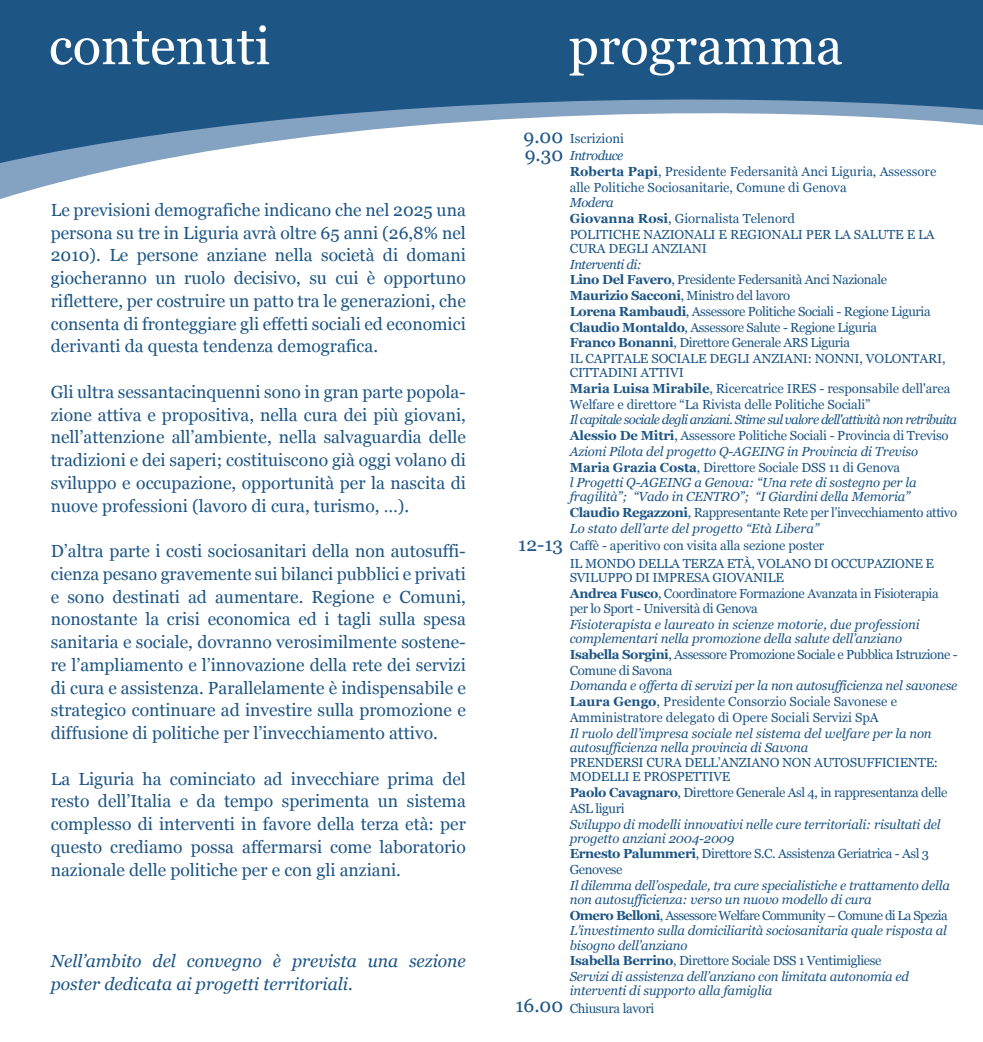
<style>
.page{position:relative;width:983px;height:1042px;background:#fff}
.page>*{position:absolute;margin:0;border:0;box-sizing:border-box;transform-origin:0 0}
.t1{font:52.5px "Georgia";color:#fff}
.t2{font:19.25px/17.7px "Georgia";color:#1d5585}
.t3{font:17.5px/22.8px "Georgia";color:#1d5585;text-align:justify}
.t4{font:italic 17.5px/22.8px "Georgia";color:#1d5585}
.t5{font:13.12px/15.8px "Georgia";letter-spacing:-.02em;color:#1d5585}
.t6{font:italic 13.12px/15.8px "Georgia";letter-spacing:-.01em;color:#1d5585}
.t7{font:13.12px/15.8px "Georgia";color:#1d5585}
.s1{font-style:italic}
.s2{font-weight:700}
.s3{font-weight:700;font-style:normal}
.s4{font-style:normal}
</style>
<div class="page">
<svg style="left:0;top:0;width:982px;height:182px;fill:#1d5585"></svg>
<p class="t1" style="left:49px;top:16px;width:223px">contenuti</p>
<p class="t3" style="left:51px;top:198px;width:416px">Le previsioni demografiche indicano che nel 2025 una persona su tre in Liguria avrà oltre 65 anni (26,8% nel 2010). Le persone anziane nella società di domani giocheranno un ruolo decisivo, su cui è opportuno riflettere, per costruire un patto tra le generazioni, che consenta di fronteggiare gli effetti sociali ed economici derivanti da questa tendenza demografica.</p>
<p class="t3" style="left:51px;top:380px;width:416px">Gli ultra sessantacinquenni sono in gran parte popola&shy;zione attiva e propositiva, nella cura dei più giovani, nell’attenzione all’ambiente, nella salvaguardia delle tradizioni e dei saperi; costituiscono già oggi volano di sviluppo e occupazione, opportunità per la nascita di nuove professioni (lavoro di cura, turismo, …).</p>
<p class="t3" style="left:51px;top:540px;width:416px">D’altra parte i costi sociosanitari della non autosuffi&shy;cienza pesano gravemente sui bilanci pubblici e privati e sono destinati ad aumentare. Regione e Comuni, nonostante la crisi economica ed i tagli sulla spesa sanitaria e sociale, dovranno verosimilmente sostene&shy;re l’ampliamento e l’innovazione della rete dei servizi di cura e assistenza. Parallelamente è indispensabile e strategico continuare ad investire sulla promozione e diffusione di politiche per l’invecchiamento attivo.</p>
<p class="t3" style="left:51px;top:767px;width:416px">La Liguria ha cominciato ad invecchiare prima del resto dell’Italia e da tempo sperimenta un sistema complesso di interventi in favore della terza età: per questo crediamo possa affermarsi come laboratorio nazionale delle politiche per e con gli anziani.</p>
<p class="t4" style="left:51px;top:949px;width:416px">Nell’ambito del convegno è prevista una sezione poster dedicata ai progetti territoriali.</p>
<p class="t1" style="left:568px;top:16px;width:275px">programma</p>
<p class="t2" style="left:523px;top:127px;width:41px">9.00<br>9.30</p>
<p class="t7" style="left:569px;top:129px;width:56px;line-height:17.5px">Iscrizioni<br><span class="s1">Introduce</span></p>
<p class="t7" style="left:569px;top:163px;width:368px"><span class="s2">Roberta Papi</span>, Presidente Federsanità Anci Liguria, Assessore alle Politiche Sociosanitarie, Comune di Genova<br><span class="s1">Modera<br></span><span class="s2">Giovanna Rosi</span>, Giornalista Telenord<br>POLITICHE NAZIONALI E REGIONALI PER LA SALUTE E LA</p>
<p class="t5" style="left:569px;top:240px;width:377px">CURA DEGLI ANZIANI<br><span class="s1">Interventi di:<br></span><span class="s2">Lino Del Favero</span>, Presidente Federsanità Anci Nazionale <span class="s2">Maurizio Sacconi</span>, Ministro del lavoro<br><span class="s2">Lorena Rambaudi</span>, Assessore Politiche Sociali - Regione Liguria <span class="s2">Claudio Montaldo</span>, Assessore Salute - Regione Liguria<br><span class="s2">Franco Bonanni</span>, Direttore Generale ARS Liguria<br>IL CAPITALE SOCIALE DEGLI ANZIANI: NONNI, VOLONTARI,</p>
<p class="t5" style="left:569px;top:365px;width:388px">CITTADINI ATTIVI<br><span class="s2">Maria Luisa Mirabile</span>, Ricercatrice IRES - responsabile dell'area Welfare e direttore “La Rivista delle Politiche Sociali”<br><span class="s1">Il capitale sociale degli anziani. Stime sul valore dell'attività non retribuita </span><span class="s2">Alessio De Mitri</span>, Assessore Politiche Sociali - Provincia di Treviso <span class="s1">Azioni Pilota del progetto Q-AGEING in Provincia di Treviso </span><span class="s2">Maria Grazia Costa</span>, Direttore Sociale DSS 11 di Genova<br><span class="s1">l Progetti Q-AGEING a Genova: “Una rete di sostegno per la</span></p>
<p class="t6" style="left:569px;top:489px;width:389px">fragilità”; “Vado in CENTRO”; “I Giardini della Memoria”<br><span class="s3">Claudio Regazzoni</span><span class="s4">, Rappresentante Rete per l’invecchiamento attivo<br></span>Lo stato dell’arte del progetto “Età Libera”</p>
<p class="t5" style="left:569px;top:537px;width:366px;line-height:17.5px">Caffè - aperitivo con visita alla sezione poster<br>IL MONDO DELLA TERZA ETÀ, VOLANO DI OCCUPAZIONE E</p>
<p class="t5" style="left:569px;top:569px;width:370px">SVILUPPO DI IMPRESA GIOVANILE<br><span class="s2">Andrea Fusco</span>, Coordinatore Formazione Avanzata in Fisioterapia per lo Sport - Università di Genova<br><span class="s1">Fisioterapista e laureato in scienze motorie, due professioni</span></p>
<p class="t6" style="left:569px;top:631px;width:389px">complementari nella promozione della salute dell’anziano<br><span class="s3">Isabella Sorgini</span><span class="s4">, Assessore Promozione Sociale e Pubblica Istruzione - Comune di Savona<br></span>Domanda e offerta di servizi per la non autosufficienza nel savonese <span class="s3">Laura Gengo</span><span class="s4">, Presidente Consorzio Sociale Savonese e Amministratore delegato di Opere Sociali Servizi SpA<br></span>Il ruolo dell’impresa sociale nel sistema del welfare per la non</p>
<p class="t5" style="left:569px;top:739px;width:370px"><span class="s1">autosufficienza nella provincia di Savona<br></span>PRENDERSI CURA DELL’ANZIANO NON AUTOSUFFICIENTE:</p>
<p class="t5" style="left:569px;top:769px;width:379px">MODELLI E PROSPETTIVE<br><span class="s2">Paolo Cavagnaro</span>, Direttore Generale Asl 4, in rappresentanza delle ASL liguri<br><span class="s1">Sviluppo di modelli innovativi nelle cure territoriali: risultati del</span></p>
<p class="t6" style="left:569px;top:830px;width:381px">progetto anziani 2004-2009<br><span class="s3">Ernesto Palummeri</span><span class="s4">, Direttore S.C. Assistenza Geriatrica - Asl 3<br>Genovese<br></span>Il dilemma dell’ospedale, tra cure specialistiche e trattamento della</p>
<p class="t6" style="left:569px;top:891px;width:379px">non autosufficienza: verso un nuovo modello di cura<br><span class="s3">Omero Belloni</span><span class="s4">, Assessore Welfare Community – Comune di La Spezia<br></span>L’investimento sulla domiciliarità sociosanitaria quale risposta al</p>
<p class="t6" style="left:569px;top:937px;width:340px">bisogno dell’anziano<br><span class="s3">Isabella Berrino</span><span class="s4">, Direttore Sociale DSS 1 Ventimigliese<br></span>Servizi di assistenza dell’anziano con limitata autonomia ed</p>
<p class="t6" style="left:569px;top:981px;width:204px;line-height:17.5px">interventi di supporto alla famiglia<br><span class="s4">Chiusura lavori</span></p>
<p class="t2" style="left:518px;top:536px;width:46px">12-13</p>
<p class="t2" style="left:515px;top:996px;width:49px">16.00</p>
</div>
